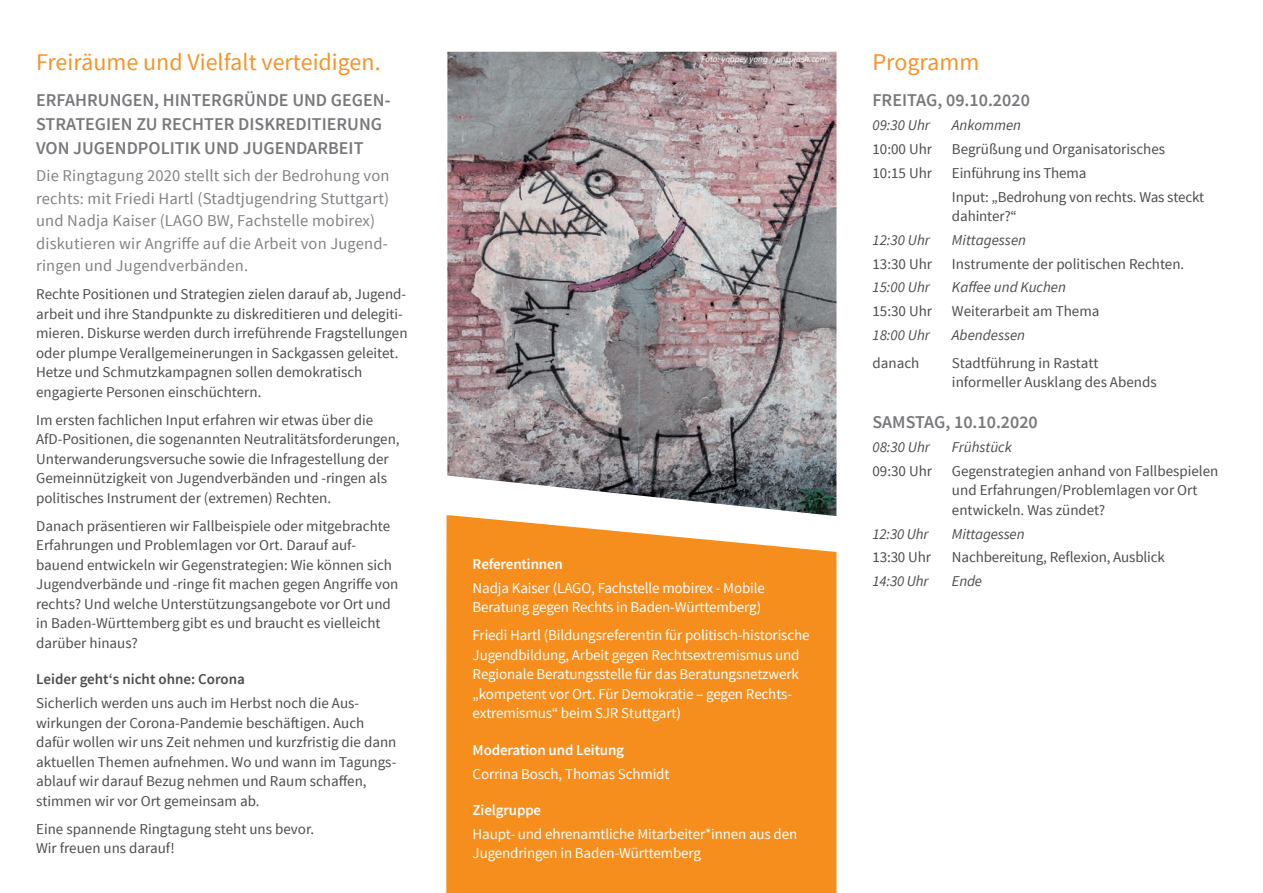
<style>
.page{position:relative;width:1263px;height:893px;background:#fff}
.page>*{position:absolute;margin:0;border:0;box-sizing:border-box;transform-origin:0 0}
.Überschrift_1{font:24px "Source Sans Pro";color:#f79328}
.Überschrift_2{font:600 18px/24px "Source Sans Pro";color:#76787b}
.Vorspann{font:16.5px/22.5px "Source Sans Pro";letter-spacing:.01em;color:#808285}
.Fließtext{font:15px/19.5px "Source Sans Pro";color:#4b4c4d}
.Fließtext-2{font:15px/19.5px "Source Sans Pro";letter-spacing:-.01em;color:#fff}
.Fließtext-3{font:italic 15px "Source Sans Pro";color:#4b4c4d}
.Überschrift_3{font:600 15px "Source Sans Pro";letter-spacing:-.01em;color:#fff}
.Überschrift_3-2{font:600 15px "Source Sans Pro";color:#4b4c4d}
.Infotext{font:italic 9px "Source Sans Pro";color:#fff}
</style>
<div class="page">
<div style="left:446px;top:515px;width:390px;height:378px;background:#f68e1e"></div>
<img style="left:447px;top:52px;width:389px;height:464px">
<p class="Überschrift_1" style="left:36px;top:47px;width:346px">Freiräume und Vielfalt verteidigen.</p>
<p class="Überschrift_2" style="left:36px;top:89px;width:356px">ERFAHRUNGEN, HINTERGRÜNDE UND GEGEN-<br>STRATEGIEN ZU RECHTER DISKREDITIERUNG<br>VON JUGENDPOLITIK UND JUGENDARBEIT</p>
<p class="Vorspann" style="left:36px;top:165px;width:355px">Die Ringtagung 2020 stellt sich der Bedrohung von rechts: mit Friedi Hartl (Stadtjugendring Stuttgart) und Nadja Kaiser (LAGO BW, Fachstelle mobirex) diskutieren wir Angriffe auf die Arbeit von Jugend&shy;ringen und Jugendverbänden.</p>
<p class="Fließtext" style="left:36px;top:285px;width:373px">Rechte Positionen und Strategien zielen darauf ab, Jugend&shy;arbeit und ihre Standpunkte zu diskreditieren und delegiti&shy;mieren. Diskurse werden durch irreführende Fragstellungen oder plumpe Verallgemeinerungen in Sackgassen geleitet.<br>Hetze und Schmutzkampagnen sollen demokratisch engagierte Personen einschüchtern.</p>
<p class="Fließtext" style="left:36px;top:410px;width:365px">Im ersten fachlichen Input erfahren wir etwas über die AfD-Positionen, die sogenannten Neutralitätsforderungen, Unterwanderungsversuche sowie die Infragestellung der Gemeinnützigkeit von Jugendverbänden und -ringen als politisches Instrument der (extremen) Rechten.</p>
<p class="Fließtext" style="left:36px;top:516px;width:364px">Danach präsentieren wir Fallbeispiele oder mitgebrachte Erfahrungen und Problemlagen vor Ort. Darauf auf&shy;bauend entwickeln wir Gegenstrategien: Wie können sich Jugendverbände und -ringe fit machen gegen Angriffe von rechts? Und welche Unterstützungsangebote vor Ort und in Baden-Württemberg gibt es und braucht es vielleicht darüber hinaus?</p>
<p class="Überschrift_3-2" style="left:36px;top:670px;width:210px">Leider geht‘s nicht ohne: Corona</p>
<p class="Fließtext" style="left:36px;top:694px;width:362px">Sicherlich werden uns auch im Herbst noch die Aus&shy;wirkungen der Corona-Pandemie beschäftigen. Auch dafür wollen wir uns Zeit nehmen und kurzfristig die dann aktuellen Themen aufnehmen. Wo und wann im Tagungs&shy;ablauf wir darauf Bezug nehmen und Raum schaffen, stimmen wir vor Ort gemeinsam ab.</p>
<p class="Fließtext" style="left:36px;top:819px;width:279px">Eine spannende Ringtagung steht uns bevor.<br>Wir freuen uns darauf!</p>
<p class="Infotext" style="left:701px;top:54px;width:127px">Foto: yaopey yong // unsplash.com</p>
<p class="Überschrift_3" style="left:473px;top:555px;width:92px">Referentinnen</p>
<p class="Fließtext-2" style="left:473px;top:578px;width:294px">Nadja Kaiser (LAGO, Fachstelle mobirex - Mobile<br>Beratung gegen Rechts in Baden-Württemberg)</p>
<p class="Fließtext-2" style="left:473px;top:626px;width:338px">Friedi Hartl (Bildungsreferentin für politisch-historische Jugendbildung, Arbeit gegen Rechtsextremismus und Regionale Beratungsstelle für das Beratungsnetzwerk „kompetent vor Ort. Für Demokratie – gegen Rechts&shy;extremismus“ beim SJR Stuttgart)</p>
<p class="Überschrift_3" style="left:473px;top:740px;width:153px">Moderation und Leitung</p>
<p class="Fließtext-2" style="left:473px;top:764px;width:198px">Corrina Bosch, Thomas Schmidt</p>
<p class="Überschrift_3" style="left:473px;top:801px;width:70px">Zielgruppe</p>
<p class="Fließtext-2" style="left:473px;top:824px;width:326px">Haupt- und ehrenamtliche Mitarbeiter*innen aus den<br>Jugendringen in Baden-Württemberg</p>
<p class="Überschrift_1" style="left:872px;top:47px;width:108px">Programm</p>
<p class="Überschrift_2" style="left:872px;top:89px;width:159px">FREITAG, 09.10.2020</p>
<p class="Fließtext-3" style="left:872px;top:116px;width:59px">09:30 Uhr</p>
<p class="Fließtext-3" style="left:952px;top:116px;width:71px">Ankommen</p>
<p class="Fließtext" style="left:872px;top:140px;width:61px">10:00 Uhr</p>
<p class="Fließtext" style="left:952px;top:140px;width:215px">Begrüßung und Organisatorisches</p>
<p class="Fließtext" style="left:872px;top:163px;width:61px">10:15 Uhr</p>
<p class="Fließtext" style="left:952px;top:163px;width:136px">Einführung ins Thema</p>
<p class="Fließtext" style="left:952px;top:187px;width:254px">Input: „Bedrohung von rechts. Was steckt dahinter?“</p>
<p class="Fließtext-3" style="left:872px;top:231px;width:59px">12:30 Uhr</p>
<p class="Fließtext-3" style="left:952px;top:231px;width:76px">Mittagessen</p>
<p class="Fließtext" style="left:872px;top:254px;width:61px">13:30 Uhr</p>
<p class="Fließtext" style="left:952px;top:254px;width:234px">Instrumente der politischen Rechten.</p>
<p class="Fließtext-3" style="left:872px;top:278px;width:59px">15:00 Uhr</p>
<p class="Fließtext-3" style="left:952px;top:278px;width:116px">Kaffee und Kuchen</p>
<p class="Fließtext" style="left:872px;top:302px;width:61px">15:30 Uhr</p>
<p class="Fließtext" style="left:952px;top:302px;width:149px">Weiterarbeit am Thema</p>
<p class="Fließtext-3" style="left:872px;top:326px;width:59px">18:00 Uhr</p>
<p class="Fließtext-3" style="left:952px;top:326px;width:75px">Abendessen</p>
<p class="Fließtext" style="left:872px;top:353px;width:48px">danach</p>
<p class="Fließtext" style="left:952px;top:353px;width:206px">Stadtführung in Rastatt informeller Ausklang des Abends</p>
<p class="Überschrift_2" style="left:872px;top:411px;width:167px">SAMSTAG, 10.10.2020</p>
<p class="Fließtext-3" style="left:872px;top:438px;width:59px">08:30 Uhr</p>
<p class="Fließtext-3" style="left:952px;top:438px;width:61px">Frühstück</p>
<p class="Fließtext" style="left:872px;top:461px;width:61px">09:30 Uhr</p>
<p class="Fließtext" style="left:952px;top:461px;width:268px">Gegenstrategien anhand von Fallbespielen und Erfahrungen/Problemlagen vor Ort entwickeln. Was zündet?</p>
<p class="Fließtext-3" style="left:872px;top:524px;width:58px">12:30 Uhr</p>
<p class="Fließtext-3" style="left:952px;top:524px;width:74px">Mittagessen</p>
<p class="Fließtext" style="left:872px;top:548px;width:60px">13:30 Uhr</p>
<p class="Fließtext" style="left:952px;top:548px;width:214px">Nachbereitung, Reflexion, Ausblick</p>
<p class="Fließtext-3" style="left:872px;top:572px;width:58px">14:30 Uhr</p>
<p class="Fließtext-3" style="left:952px;top:572px;width:32px">Ende</p>
</div>
